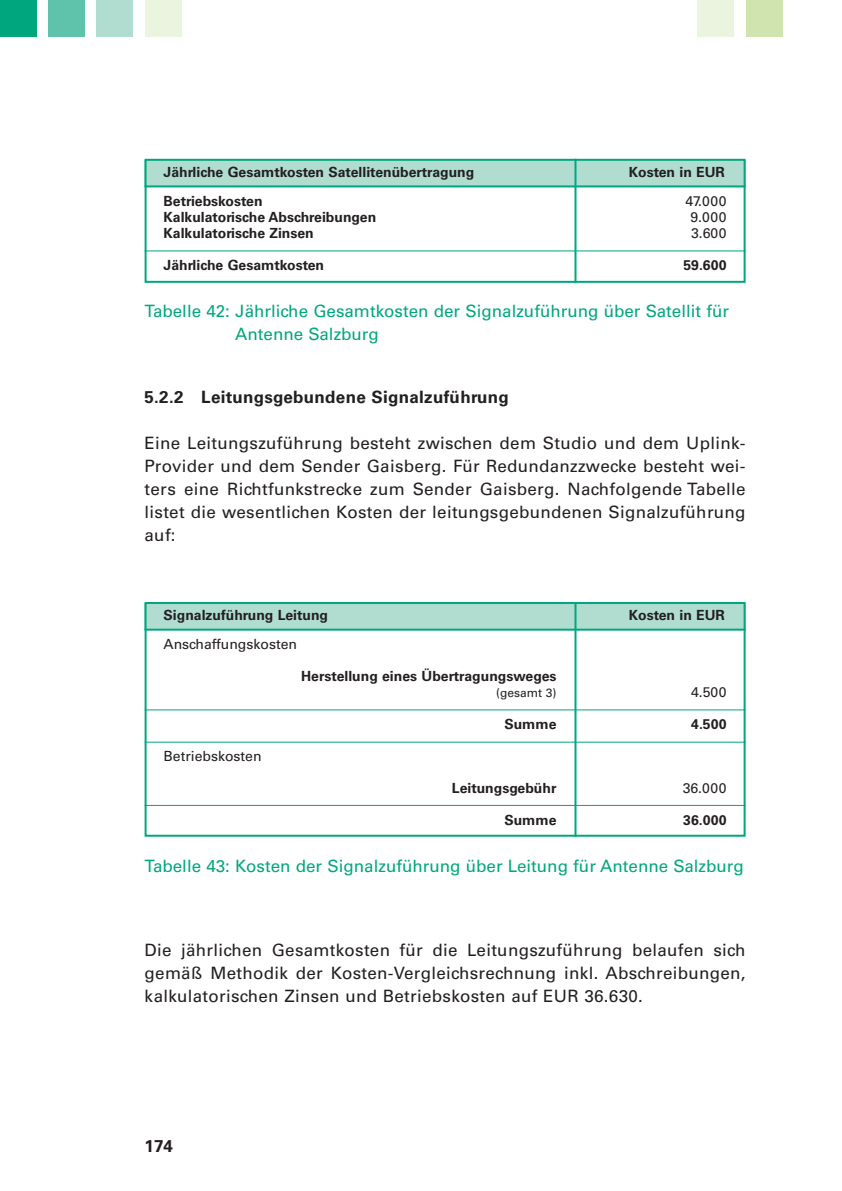
<style>
.page{position:relative;width:842px;height:1191px;background:#fff}
.page>*{position:absolute;margin:0;border:0;box-sizing:border-box;transform-origin:0 0}
.t1{font:17px/23px "Univers";letter-spacing:.015em;color:#231f20;text-align:justify}
.t2{font:17px/23px "Univers";color:#00a77e}
.t3{font:700 17px "Univers";letter-spacing:.015em;color:#231f20}
.t4{font:700 14px/16px "Univers";color:#231f20}
.t5{font:14px "Univers";color:#231f20}
.t6{font:14px/16px "Univers";letter-spacing:.04em;color:#231f20;text-align:center}
.t7{font:12px "Univers";color:#231f20}
</style>
<div class="page">
<div style="left:0;top:0;width:37px;height:37px;background:#00a77e"></div>
<div style="left:48px;top:0;width:37px;height:37px;background:#5ec3aa"></div>
<div style="left:96px;top:0;width:37px;height:37px;background:#b1ddd1"></div>
<div style="left:145px;top:0;width:36px;height:37px;background:#ebf4de"></div>
<div style="left:697px;top:0;width:37px;height:37px;background:#ebf4de"></div>
<div style="left:746px;top:0;width:36px;height:37px;background:#cfe4ae"></div>
<div style="left:145px;top:160px;width:601px;height:26px;background:#b1ddd1"></div>
<hr style="left:145px;top:185px;width:601px;height:2px;background:#00a77e">
<hr style="left:574px;top:159px;width:2px;height:124px;background:#00a77e">
<hr style="left:145px;top:250px;width:601px;height:1px;background:#00a77e">
<div style="left:145px;top:603px;width:601px;height:26px;background:#b1ddd1"></div>
<hr style="left:145px;top:628px;width:601px;height:2px;background:#00a77e">
<hr style="left:574px;top:602px;width:2px;height:234px;background:#00a77e">
<hr style="left:145px;top:741px;width:601px;height:1px;background:#00a77e">
<hr style="left:145px;top:709px;width:601px;height:1px;background:#00a77e">
<hr style="left:145px;top:805px;width:601px;height:1px;background:#00a77e">
<div style="left:145px;top:159px;width:601px;height:124px;border:2px solid #00a77e"></div>
<div style="left:145px;top:602px;width:601px;height:234px;border:2px solid #00a77e"></div>
<p class="t4" style="left:164px;top:165px;width:312px">Jährliche Gesamtkosten Satellitenübertragung</p>
<p class="t4" style="left:629px;top:165px;width:97px">Kosten in EUR</p>
<p class="t6" style="left:685px;top:194px;width:43px">47.000<br>9.000<br>3.600</p>
<p class="t4" style="left:683px;top:258px;width:45px">59.600</p>
<p class="t4" style="left:164px;top:194px;width:214px">Betriebskosten<br>Kalkulatorische Abschreibungen<br>Kalkulatorische Zinsen</p>
<p class="t4" style="left:164px;top:258px;width:162px">Jährliche Gesamtkosten</p>
<p class="t2" style="left:235px;top:301px;width:495px;text-indent:-91px">Tabelle 42: Jährliche Gesamtkosten der Signalzuführung über Satellit für<br>Antenne Salzburg</p>
<p class="t3" style="left:145px;top:391px;width:366px">5.2.2 Leitungsgebundene Signalzuführung</p>
<p class="t1" style="left:145px;top:433px;width:602px">Eine Leitungszuführung besteht zwischen dem Studio und dem Uplink-Provider und dem Sender Gaisberg. Für Redundanzzwecke besteht wei&shy;ters eine Richtfunkstrecke zum Sender Gaisberg. Nachfolgende Tabelle listet die wesentlichen Kosten der leitungsgebundenen Signalzuführung auf:</p>
<p class="t4" style="left:164px;top:608px;width:166px">Signalzuführung Leitung</p>
<p class="t4" style="left:629px;top:608px;width:97px">Kosten in EUR</p>
<p class="t5" style="left:164px;top:639px;width:135px">Anschaffungskosten</p>
<p class="t5" style="left:164px;top:751px;width:99px">Betriebskosten</p>
<p class="t4" style="left:301px;top:669px;width:257px">Herstellung eines Übertragungsweges</p>
<p class="t7" style="left:496px;top:688px;width:62px">(gesamt 3)</p>
<p class="t4" style="left:504px;top:717px;width:54px">Summe</p>
<p class="t5" style="left:691px;top:687px;width:37px">4.500</p>
<p class="t4" style="left:691px;top:717px;width:37px">4.500</p>
<p class="t4" style="left:452px;top:781px;width:106px">Leitungsgebühr</p>
<p class="t4" style="left:504px;top:813px;width:54px">Summe</p>
<p class="t2" style="left:145px;top:856px;width:601px">Tabelle 43: Kosten der Signalzuführung über Leitung für Antenne Salzburg</p>
<p class="t5" style="left:683px;top:783px;width:45px">36.000</p>
<p class="t4" style="left:683px;top:813px;width:45px">36.000</p>
<p class="t1" style="left:145px;top:939px;width:602px">Die jährlichen Gesamtkosten für die Leitungszuführung belaufen sich gemäß Methodik der Kosten-Vergleichsrechnung inkl. Abschreibungen, kalkulatorischen Zinsen und Betriebskosten auf EUR 36.630.</p>
<p class="t3" style="left:145px;top:1140px;width:30px">174</p>
</div>
